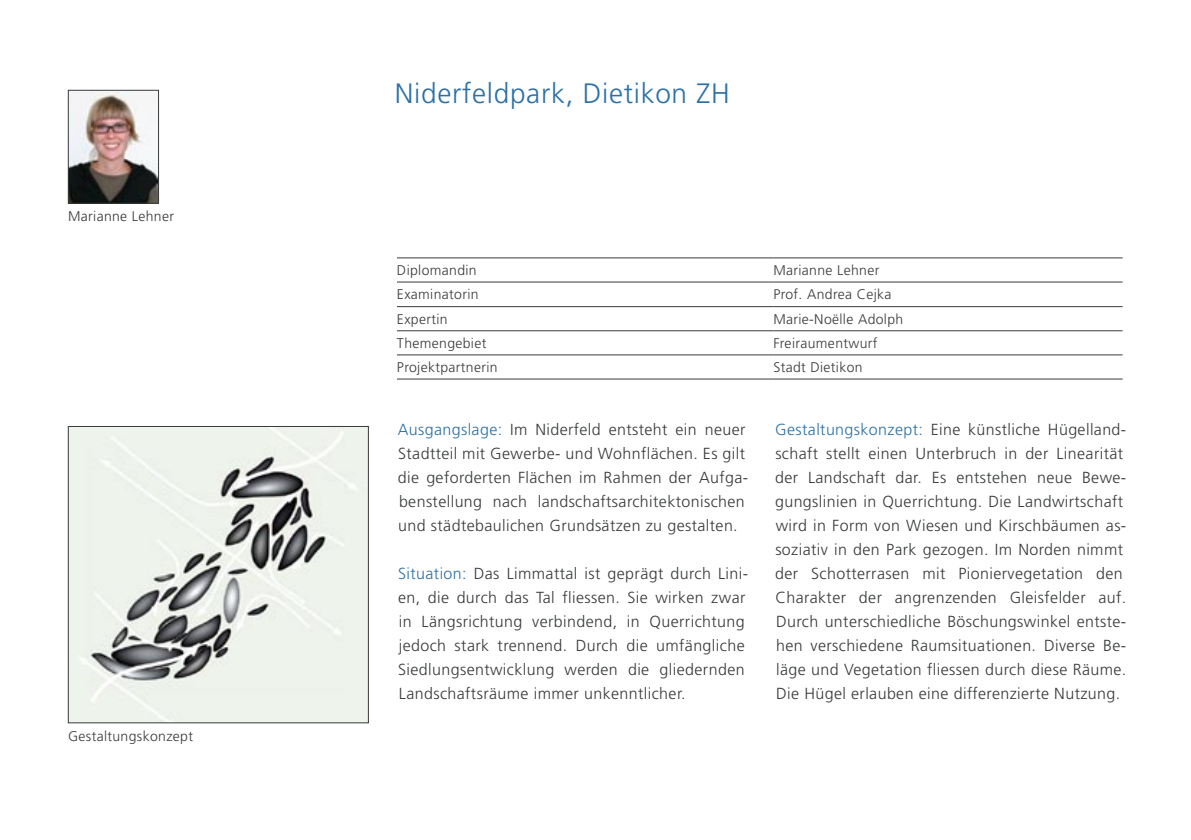
<style>
.page{position:relative;width:1191px;height:840px;background:#fff}
.page>*{position:absolute;margin:0;border:0;box-sizing:border-box;transform-origin:0 0}
.t1{font:300 28px "Frutiger";letter-spacing:.025em;color:#2d70a5}
.t2{font:300 16px/24px "Frutiger";letter-spacing:.025em;color:#383a3b}
.t3{font:300 14px "Frutiger";letter-spacing:.025em;color:#383a3b}
.s1{color:#2d70a5}
</style>
<div class="page">
<img style="left:70px;top:92px;width:87px;height:109px">
<div style="left:68px;top:90px;width:91px;height:113px;border:1px solid #383a3b"></div>
<img style="left:70px;top:428px;width:297px;height:292px">
<div style="left:68px;top:426px;width:301px;height:296px;border:1px solid #383a3b"></div>
<hr style="left:397px;top:257px;width:376px;height:1px;background:#383a3b">
<hr style="left:773px;top:257px;width:349px;height:1px;background:#383a3b">
<hr style="left:397px;top:281px;width:376px;height:1px;background:#383a3b">
<hr style="left:773px;top:281px;width:349px;height:1px;background:#383a3b">
<hr style="left:397px;top:306px;width:376px;height:1px;background:#383a3b">
<hr style="left:773px;top:306px;width:349px;height:1px;background:#383a3b">
<hr style="left:397px;top:330px;width:376px;height:1px;background:#383a3b">
<hr style="left:773px;top:330px;width:349px;height:1px;background:#383a3b">
<hr style="left:397px;top:354px;width:376px;height:1px;background:#383a3b">
<hr style="left:773px;top:354px;width:349px;height:1px;background:#383a3b">
<hr style="left:397px;top:378px;width:376px;height:1px;background:#383a3b">
<hr style="left:773px;top:378px;width:349px;height:1px;background:#383a3b">
<p class="t3" style="left:68px;top:208px;width:108px">Marianne Lehner</p>
<p class="t3" style="left:68px;top:727px;width:126px">Gestaltungskonzept</p>
<h1 class="t1" style="left:395px;top:78px;width:336px">Niderfeldpark, Dietikon ZH</h1>
<p class="t3" style="left:397px;top:262px;width:81px">Diplomandin</p>
<p class="t3" style="left:773px;top:262px;width:108px">Marianne Lehner</p>
<p class="t3" style="left:397px;top:286px;width:83px">Examinatorin</p>
<p class="t3" style="left:773px;top:286px;width:120px">Prof. Andrea Cejka</p>
<p class="t3" style="left:397px;top:311px;width:52px">Expertin</p>
<p class="t3" style="left:773px;top:311px;width:131px">Marie-Noëlle Adolph</p>
<p class="t3" style="left:397px;top:335px;width:91px">Themengebiet</p>
<p class="t3" style="left:773px;top:335px;width:106px">Freiraumentwurf</p>
<p class="t3" style="left:397px;top:359px;width:102px">Projektpartnerin</p>
<p class="t3" style="left:773px;top:359px;width:91px">Stadt Dietikon</p>
<p class="t2" style="left:398px;top:417px;width:352px"><span class="s1">Ausgangslage:</span> Im Niderfeld entsteht ein neuer Stadtteil mit Gewerbe- und Wohnflächen. Es gilt die geforderten Flächen im Rahmen der Aufga&shy;benstellung nach landschaftsarchitektonischen und städtebaulichen Grundsätzen zu gestalten.</p>
<p class="t2" style="left:398px;top:561px;width:351px"><span class="s1">Situation:</span> Das Limmattal ist geprägt durch Lini&shy;en, die durch das Tal fliessen. Sie wirken zwar in Längsrichtung verbindend, in Querrichtung jedoch stark trennend. Durch die umfängliche Siedlungsentwicklung werden die gliedernden Landschaftsräume immer unkenntlicher.</p>
<p class="t2" style="left:775px;top:417px;width:353px"><span class="s1">Gestaltungskonzept:</span> Eine künstliche Hügelland&shy;schaft stellt einen Unterbruch in der Linearität der Landschaft dar. Es entstehen neue Bewe&shy;gungslinien in Querrichtung. Die Landwirtschaft wird in Form von Wiesen und Kirschbäumen as&shy;soziativ in den Park gezogen. Im Norden nimmt der Schotterrasen mit Pioniervegetation den Charakter der angrenzenden Gleisfelder auf.<br>Durch unterschiedliche Böschungswinkel entste&shy;hen verschiedene Raumsituationen. Diverse Be&shy;läge und Vegetation fliessen durch diese Räume.<br>Die Hügel erlauben eine differenzierte Nutzung.</p>
</div>
